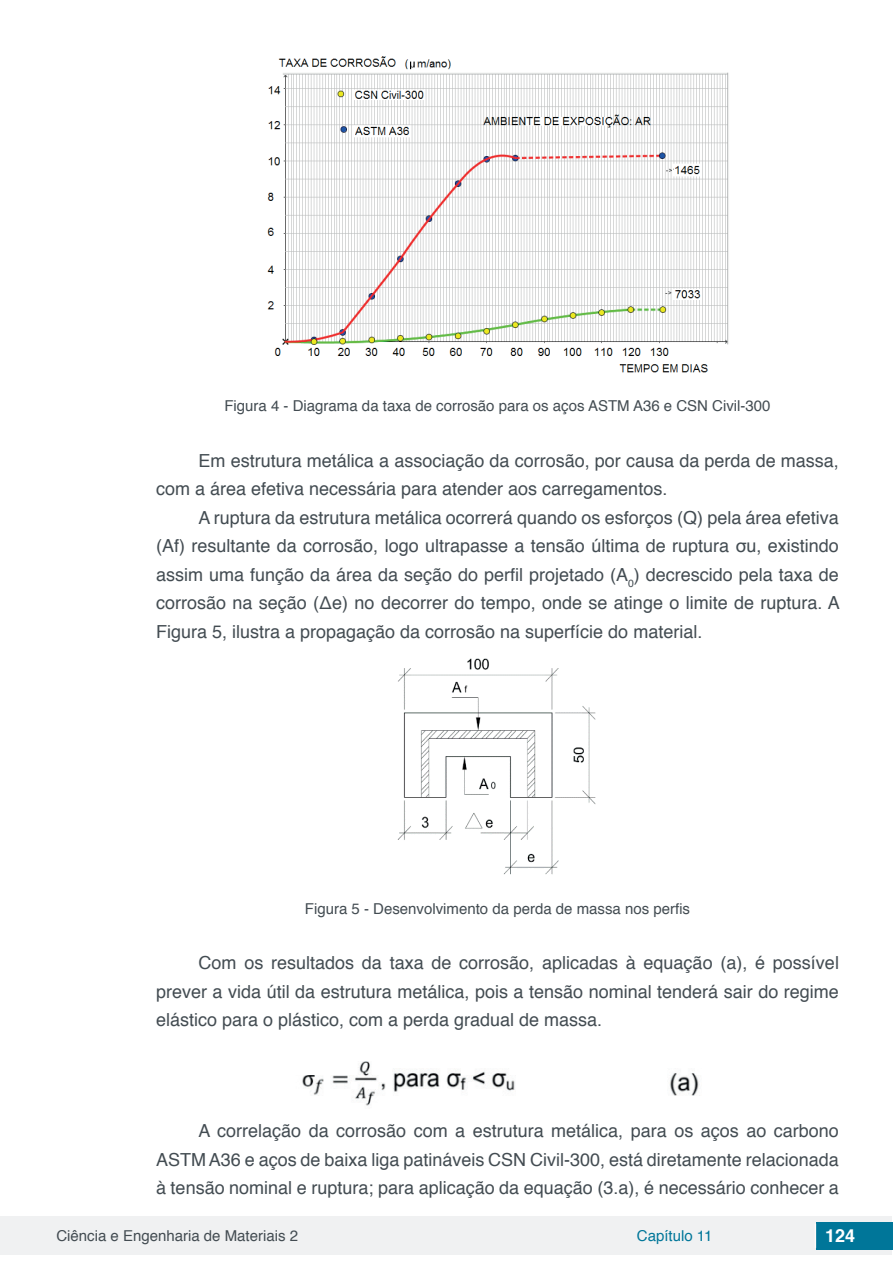
<style>
.page{position:relative;width:893px;height:1263px;background:#fff}
.page>*{position:absolute;margin:0;border:0;box-sizing:border-box;transform-origin:0 0}
.t1{font:18px/28.5px "Helvetica";color:#434c52;text-align:justify}
.t2{font:700 18px "Helvetica";color:#fff}
.t3{font:15px "Helvetica";color:#434c52}
.t4{font:15px "Helvetica";color:#007699}
</style>
<div class="page">
<div style="left:1px;top:1216px;width:891px;height:38px;background:#f0f1f2"></div>
<div style="left:816px;top:1222px;width:77px;height:27px;background:#007699"></div>
<svg style="left:815px;top:1224px;width:1px;height:24px"></svg>
<img style="left:267px;top:56px;width:462px;height:317px">
<img style="left:397px;top:658px;width:199px;height:217px">
<img style="left:302px;top:1061px;width:397px;height:45px">
<p class="t3" style="left:224px;top:394px;width:548px">Figura 4 - Diagrama da taxa de corrosão para os aços ASTM A36 e CSN Civil-300</p>
<p class="t1" style="left:156px;top:447px;width:684px;text-indent:43px">Em estrutura metálica a associação da corrosão, por causa da perda de massa, com a área efetiva necessária para atender aos carregamentos.</p>
<p class="t1" style="left:156px;top:504px;width:685px;text-indent:43px">A ruptura da estrutura metálica ocorrerá quando os esforços (Q) pela área efetiva (Af) resultante da corrosão, logo ultrapasse a tensão última de ruptura σu, existindo assim uma função da área da seção do perfil projetado (A<sub>0</sub>) decrescido pela taxa de corrosão na seção (Δe) no decorrer do tempo, onde se atinge o limite de ruptura. A Figura 5, ilustra a propagação da corrosão na superfície do material.</p>
<p class="t3" style="left:305px;top:897px;width:387px">Figura 5 - Desenvolvimento da perda de massa nos perfis</p>
<p class="t1" style="left:156px;top:949px;width:684px;text-indent:43px">Com os resultados da taxa de corrosão, aplicadas à equação (a), é possível prever a vida útil da estrutura metálica, pois a tensão nominal tenderá sair do regime elástico para o plástico, com a perda gradual de massa.</p>
<p class="t1" style="left:156px;top:1117px;width:684px;text-indent:43px">A correlação da corrosão com a estrutura metálica, para os aços ao carbono ASTM A36 e aços de baixa liga patináveis CSN Civil-300, está diretamente relacionada à tensão nominal e ruptura; para aplicação da equação (3.a), é necessário conhecer a</p>
<p class="t3" style="left:56px;top:1224px;width:243px">Ciência e Engenharia de Materiais 2</p>
<p class="t4" style="left:637px;top:1224px;width:77px">Capítulo 11</p>
<p class="t2" style="left:825px;top:1221px;width:32px">124</p>
</div>
